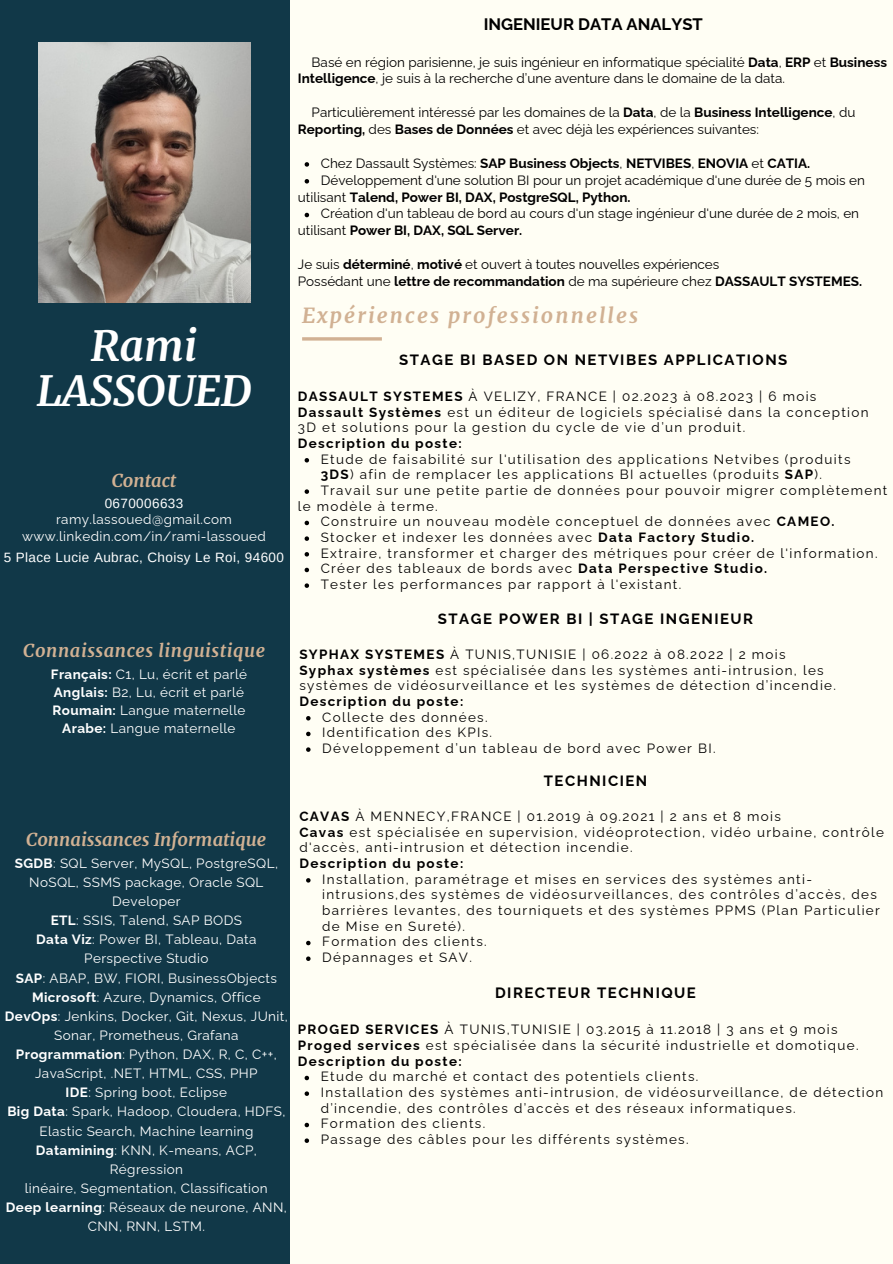
<style>
.page{position:relative;width:893px;height:1264px;background:#fff}
.page>*{position:absolute;margin:0;border:0;box-sizing:border-box;transform-origin:0 0}
.t1{font:italic 700 42px/45px "Merriweather";color:#fff;text-align:center}
.t2{font:italic 700 21px "Merriweather";letter-spacing:.1em;color:#d1b193}
.t3{font:italic 700 18px "Merriweather";color:#d1b193}
.t4{font:italic 700 18px "Merriweather";letter-spacing:.03em;color:#d1b193}
.t5{font:700 16.65px "Raleway";color:#000}
.t6{font:700 15px "Raleway";letter-spacing:.1em;color:#000}
.t7{font:700 14.85px "Raleway";letter-spacing:.1em;color:#000}
.t8{font:13.5px/15.6px "Raleway";letter-spacing:.1em;color:#000}
.t9{font:13.5px/19px "Raleway";letter-spacing:.03em;color:#fff;text-align:center}
.t10{font:13.5px/16.8px "Raleway";color:#000}
.t11{font:700 13.5px "Raleway";color:#000}
.t12{font:700 13.5px "Raleway";letter-spacing:.1em;color:#000}
.t13{font:13.5px "Arimo";letter-spacing:.03em;color:#fff}
.s1{font-weight:700}
.s2{font-weight:400}
</style>
<div class="page">
<div style="left:0;top:0;width:892px;height:1263px;background:#fffef4"></div>
<div style="left:0;top:0;width:289px;height:1263px;background:#113848"></div>
<img style="left:38px;top:42px;width:212px;height:260px">
<svg style="left:304px;top:162px;width:5px;height:5px"></svg>
<svg style="left:304px;top:179px;width:5px;height:4px"></svg>
<svg style="left:304px;top:213px;width:5px;height:4px"></svg>
<svg style="left:304px;top:458px;width:5px;height:4px"></svg>
<svg style="left:304px;top:489px;width:5px;height:5px"></svg>
<svg style="left:304px;top:520px;width:5px;height:5px"></svg>
<svg style="left:304px;top:536px;width:5px;height:5px"></svg>
<svg style="left:304px;top:552px;width:5px;height:4px"></svg>
<svg style="left:304px;top:567px;width:5px;height:5px"></svg>
<svg style="left:304px;top:583px;width:5px;height:5px"></svg>
<hr style="left:302px;top:337px;width:80px;height:3px;background:#d1b193">
<svg style="left:306px;top:716px;width:4px;height:4px"></svg>
<svg style="left:306px;top:731px;width:4px;height:5px"></svg>
<svg style="left:306px;top:747px;width:4px;height:4px"></svg>
<svg style="left:304px;top:1075px;width:5px;height:5px"></svg>
<svg style="left:304px;top:1091px;width:5px;height:4px"></svg>
<svg style="left:304px;top:1122px;width:5px;height:5px"></svg>
<svg style="left:304px;top:1138px;width:5px;height:4px"></svg>
<svg style="left:306px;top:878px;width:4px;height:4px"></svg>
<svg style="left:306px;top:940px;width:4px;height:5px"></svg>
<svg style="left:306px;top:956px;width:4px;height:4px"></svg>
<h1 class="t1" style="left:37px;top:323px;width:216px">Rami<br>LASSOUED</h1>
<h6 class="t3" style="left:112px;top:469px;width:66px">Contact</h6>
<h6 class="t13" style="left:105px;top:496px;width:80px">0670006633</h6>
<h4 class="t9" style="left:22px;top:511px;width:245px;line-height:16.8px">ramy.lassoued@gmail.com www.linkedin.com/in/rami-lassoued</h4>
<h6 class="t13" style="left:4px;top:550px;width:282px">5 Place Lucie Aubrac, Choisy Le Roi, 94600</h6>
<h6 class="t4" style="left:23px;top:639px;width:243px">Connaissances linguistique</h6>
<h4 class="t9" style="left:51px;top:665px;width:197px;line-height:18px"><span class="s1">Français:</span> C1, Lu, écrit et parlé<br><span class="s1">Anglais:</span> B2, Lu, écrit et parlé<br><span class="s1">Roumain:</span> Langue maternelle<br><span class="s1">Arabe:</span> Langue maternelle</h4>
<h4 class="t3" style="left:26px;top:828px;width:242px">Connaissances Informatique</h4>
<h6 class="t9" style="left:5px;top:853px;width:284px"><span class="s1">SGDB</span>: SQL Server, MySQL, PostgreSQL,<br>NoSQL, SSMS package, Oracle SQL<br>Developer<br><span class="s1">ETL</span>: SSIS, Talend, SAP BODS<br><span class="s1">Data Viz</span>: Power BI, Tableau, Data<br>Perspective Studio<br><span class="s1">SAP</span>: ABAP, BW, FIORI, BusinessObjects<br><span class="s1">Microsoft</span>: Azure, Dynamics, Office<br><span class="s1">DevOps</span>: Jenkins, Docker, Git, Nexus, JUnit,<br>Sonar, Prometheus, Grafana<br><span class="s1">Programmation</span>: Python, DAX, R, C, C++,<br>JavaScript, .NET, HTML, CSS, PHP<br><span class="s1">IDE</span>: Spring boot, Eclipse<br><span class="s1">Big Data</span>: Spark, Hadoop, Cloudera, HDFS,<br>Elastic Search, Machine learning<br><span class="s1">Datamining</span>: KNN, K-means, ACP,<br>Régression<br>linéaire, Segmentation, Classification<br><span class="s1">Deep learning</span>: Réseaux de neurone, ANN,<br>CNN, RNN, LSTM.</h6>
<h3 class="t5" style="left:483px;top:15px;width:220px">INGENIEUR DATA ANALYST</h3>
<h6 class="t10" style="left:298px;top:53px;width:590px;text-indent:14px">Basé en région parisienne, je suis ingénieur en informatique spécialité <span class="s1">Data</span>, <span class="s1">ERP</span> et <span class="s1">Business<br>Intelligence</span>, je suis à la recherche d’une aventure dans le domaine de la data.</h6>
<h6 class="t10" style="left:298px;top:104px;width:559px;text-indent:14px">Particulièrement intéressé par les domaines de la <span class="s1">Data</span>, de la <span class="s1">Business Intelligence</span>, du<br><span class="s1">Reporting,</span> des <span class="s1">Bases de Données</span> et avec déjà les expériences suivantes:</h6>
<p class="t11" style="left:321px;top:155px;width:490px"><span class="s2">Chez Dassault Systèmes:</span> SAP Business Objects<span class="s2">,</span> NETVIBES<span class="s2">,</span> ENOVIA <span class="s2">et</span> CATIA.</p>
<p class="t10" style="left:321px;top:171px;width:545px">Développement d'une solution BI pour un projet académique d'une durée de 5 mois en</p>
<h6 class="t11" style="left:298px;top:189px;width:334px"><span class="s2">utilisant</span> Talend, Power BI, DAX, PostgreSQL, Python.</h6>
<p class="t10" style="left:321px;top:205px;width:540px">Création d'un tableau de bord au cours d'un stage ingénieur d'une durée de 2 mois, en</p>
<h6 class="t11" style="left:298px;top:222px;width:226px"><span class="s2">utilisant</span> Power BI, DAX, SQL Server.</h6>
<h6 class="t10" style="left:298px;top:256px;width:565px">Je suis <span class="s1">déterminé</span>, <span class="s1">motivé</span> et ouvert à toutes nouvelles expériences<br>Possédant une <span class="s1">lettre de recommandation</span> de ma supérieure chez <span class="s1">DASSAULT SYSTEMES.</span></h6>
<h2 class="t2" style="left:302px;top:302px;width:337px">Expériences professionnelles</h2>
<p class="t7" style="left:399px;top:351px;width:389px">STAGE BI BASED ON NETVIBES APPLICATIONS</p>
<h5 class="t8" style="left:298px;top:388px;width:520px"><span class="s1">DASSAULT SYSTEMES</span> À VELIZY, FRANCE | 02.2023 à 08.2023 | 6 mois</h5>
<p class="t8" style="left:298px;top:404px;width:572px"><span class="s1">Dassault Systèmes</span> est un éditeur de logiciels spécialisé dans la conception</p>
<p class="t8" style="left:298px;top:420px;width:449px">3D et solutions pour la gestion du cycle de vie d’un produit.</p>
<p class="t12" style="left:298px;top:435px;width:165px">Description du poste:</p>
<p class="t8" style="left:321px;top:451px;width:531px">Etude de faisabilité sur l'utilisation des applications Netvibes (produits<br><span class="s1">3DS</span>) afin de remplacer les applications BI actuelles (produits <span class="s1">SAP</span>).</p>
<p class="t8" style="left:321px;top:482px;width:568px">Travail sur une petite partie de données pour pouvoir migrer complètement</p>
<p class="t8" style="left:298px;top:498px;width:141px">le modèle à terme.</p>
<p class="t8" style="left:321px;top:514px;width:515px">Construire un nouveau modèle conceptuel de données avec <span class="s1">CAMEO.</span></p>
<p class="t8" style="left:321px;top:529px;width:435px">Stocker et indexer les données avec <span class="s1">Data Factory Studio.</span></p>
<p class="t8" style="left:321px;top:545px;width:558px">Extraire, transformer et charger des métriques pour créer de l'information.</p>
<p class="t8" style="left:321px;top:560px;width:448px">Créer des tableaux de bords avec <span class="s1">Data Perspective Studio.</span></p>
<p class="t8" style="left:321px;top:576px;width:362px">Tester les performances par rapport à l'existant.</p>
<p class="t7" style="left:438px;top:609px;width:317px">STAGE POWER BI | STAGE INGENIEUR</p>
<h5 class="t8" style="left:299px;top:646px;width:487px"><span class="s1">SYPHAX SYSTEMES</span> À TUNIS,TUNISIE | 06.2022 à 08.2022 | 2 mois</h5>
<p class="t8" style="left:299px;top:662px;width:538px"><span class="s1">Syphax systèmes</span> est spécialisée dans les systèmes anti-intrusion, les systèmes de vidéosurveillance et les systèmes de détection d’incendie.<br><span class="s1">Description du poste:</span></p>
<p class="t8" style="left:322px;top:709px;width:167px">Collecte des données.</p>
<p class="t8" style="left:322px;top:724px;width:171px">Identification des KPIs.</p>
<p class="t8" style="left:322px;top:740px;width:395px">Développement d’un tableau de bord avec Power BI.</p>
<p class="t7" style="left:544px;top:771px;width:105px">TECHNICIEN</p>
<p class="t8" style="left:299px;top:808px;width:483px"><span class="s1">CAVAS</span> À MENNECY,FRANCE | 01.2019 à 09.2021 | 2 ans et 8 mois</p>
<h5 class="t8" style="left:299px;top:824px;width:586px"><span class="s1">Cavas</span> est spécialisée en supervision, vidéoprotection, vidéo urbaine, contrôle d'accès, anti-intrusion et détection incendie.</h5>
<p class="t12" style="left:299px;top:855px;width:165px">Description du poste:</p>
<p class="t8" style="left:322px;top:871px;width:559px">Installation, paramétrage et mises en services des systèmes anti&shy;intrusions,des systèmes de vidéosurveillances, des contrôles d’accès, des barrières levantes, des tourniquets et des systèmes PPMS (Plan Particulier de Mise en Sureté).</p>
<p class="t8" style="left:322px;top:933px;width:166px">Formation des clients.</p>
<p class="t8" style="left:322px;top:949px;width:151px">Dépannages et SAV.</p>
<p class="t6" style="left:495px;top:983px;width:202px">DIRECTEUR TECHNIQUE</p>
<p class="t8" style="left:298px;top:1021px;width:541px"><span class="s1">PROGED SERVICES</span> À TUNIS,TUNISIE | 03.2015 à 11.2018 | 3 ans et 9 mois</p>
<h5 class="t8" style="left:298px;top:1037px;width:562px"><span class="s1">Proged services</span> est spécialisée dans la sécurité industrielle et domotique.</h5>
<p class="t12" style="left:298px;top:1052px;width:165px">Description du poste:</p>
<p class="t8" style="left:321px;top:1068px;width:379px">Etude du marché et contact des potentiels clients.</p>
<p class="t8" style="left:321px;top:1084px;width:564px">Installation des systèmes anti-intrusion, de vidéosurveillance, de détection d’incendie, des contrôles d’accès et des réseaux informatiques.</p>
<p class="t8" style="left:321px;top:1115px;width:166px">Formation des clients.</p>
<p class="t8" style="left:321px;top:1131px;width:369px">Passage des câbles pour les différents systèmes.</p>
</div>
